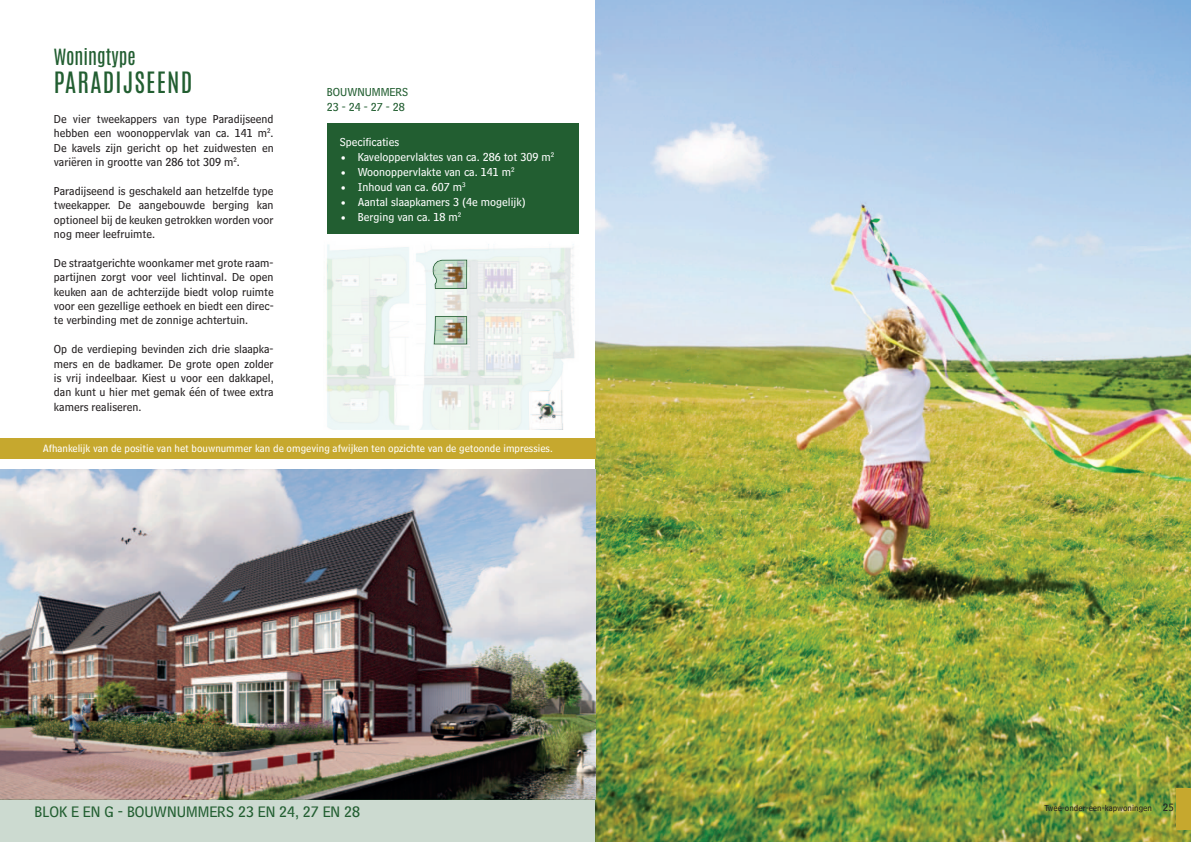
<style>
.page{position:relative;width:1191px;height:842px;background:#fff}
.page>*{position:absolute;margin:0;border:0;box-sizing:border-box;transform-origin:0 0}
.t1{font:25px "Antonio";letter-spacing:.05em;color:#225e31}
.t2{font:19px "Antonio";color:#225e31}
.t3{font:15.8px "Bell Centennial Std Sub Capt";color:#225e31}
.t4{font:12px/14.4px "Bell Centennial Std Sub Capt";color:#231f20;text-align:justify}
.t5{font:12px "Bell Centennial Std Sub Capt";color:#fff}
.t6{font:12px/15px "Bell Centennial Std Sub Capt";color:#225e31}
.t7{font:11px "Bell Centennial Std Sub Capt";color:#fff}
.t8{font:9px "Bell Centennial Std Sub Capt";color:#231f20}
.s1{font-size:11px}
</style>
<div class="page">
<img style="left:595px;top:0;width:596px;height:842px">
<img style="left:0;top:469px;width:595px;height:330px">
<div style="left:327px;top:123px;width:251px;height:111px;background:#225e31"></div>
<div style="left:0;top:799px;width:595px;height:43px;background:#ccdad0"></div>
<svg style="left:326px;top:244px;width:249px;height:186px"></svg>
<div style="left:0;top:438px;width:595px;height:21px;background:#c6a82e"></div>
<div style="left:1176px;top:788px;width:15px;height:42px;background:#c6a82e"></div>
<h2 class="t2" style="left:54px;top:43px;width:83px">Woningtype</h2>
<h1 class="t1" style="left:54px;top:64px;width:140px">PARADIJSEEND</h1>
<p class="t4" style="left:54px;top:111px;width:221px">De vier tweekappers van type Paradijseend hebben een woonoppervlak van ca. 141 m<sup>2</sup>.<br>De kavels zijn gericht op het zuidwesten en variëren in grootte van 286 tot 309 m<sup>2</sup>.</p>
<p class="t4" style="left:54px;top:183px;width:221px">Paradijseend is geschakeld aan hetzelfde type tweekapper. De aangebouwde berging kan optioneel bij de keuken getrokken worden voor nog meer leefruimte.</p>
<p class="t4" style="left:54px;top:255px;width:221px">De straatgerichte woonkamer met grote raam&shy;partijnen zorgt voor veel lichtinval. De open keuken aan de achterzijde biedt volop ruimte voor een gezellige eethoek en biedt een direc&shy;te verbinding met de zonnige achtertuin.</p>
<p class="t4" style="left:54px;top:342px;width:221px">Op de verdieping bevinden zich drie slaapka&shy;mers en de badkamer. De grote open zolder is vrij indeelbaar. Kiest u voor een dakkapel, dan kunt u hier met gemak één of twee extra kamers realiseren.</p>
<p class="t6" style="left:327px;top:85px;width:83px">BOUWNUMMERS<br>23 - 24 - 27 - 28</p>
<p class="t5" style="left:340px;top:134px;width:61px">Specificaties</p>
<p class="t5" style="left:340px;top:149px;width:216px">• Kaveloppervlaktes van ca. 286 tot 309 m<sup>2</sup></p>
<p class="t5" style="left:340px;top:164px;width:176px">• Woonoppervlakte van ca. 141 m<sup>2</sup></p>
<p class="t5" style="left:340px;top:179px;width:127px">• Inhoud van ca. 607 m<sup>3</sup></p>
<p class="t5" style="left:340px;top:194px;width:187px">• Aantal slaapkamers 3 (4e mogelijk)</p>
<p class="t5" style="left:340px;top:209px;width:123px">• Berging van ca. 18 m<sup>2</sup></p>
<p class="t7" style="left:43px;top:442px;width:511px">Afhankelijk van de positie van het bouwnummer kan de omgeving afwijken ten opzichte van de getoonde impressies.</p>
<h3 class="t3" style="left:35px;top:802px;width:327px">BLOK E EN G - BOUWNUMMERS 23 EN 24, 27 EN 28</h3>
<p class="t8" style="left:1044px;top:802px;width:131px">Twee-onder-een-kapwoningen <span class="s1">25</span></p>
</div>
